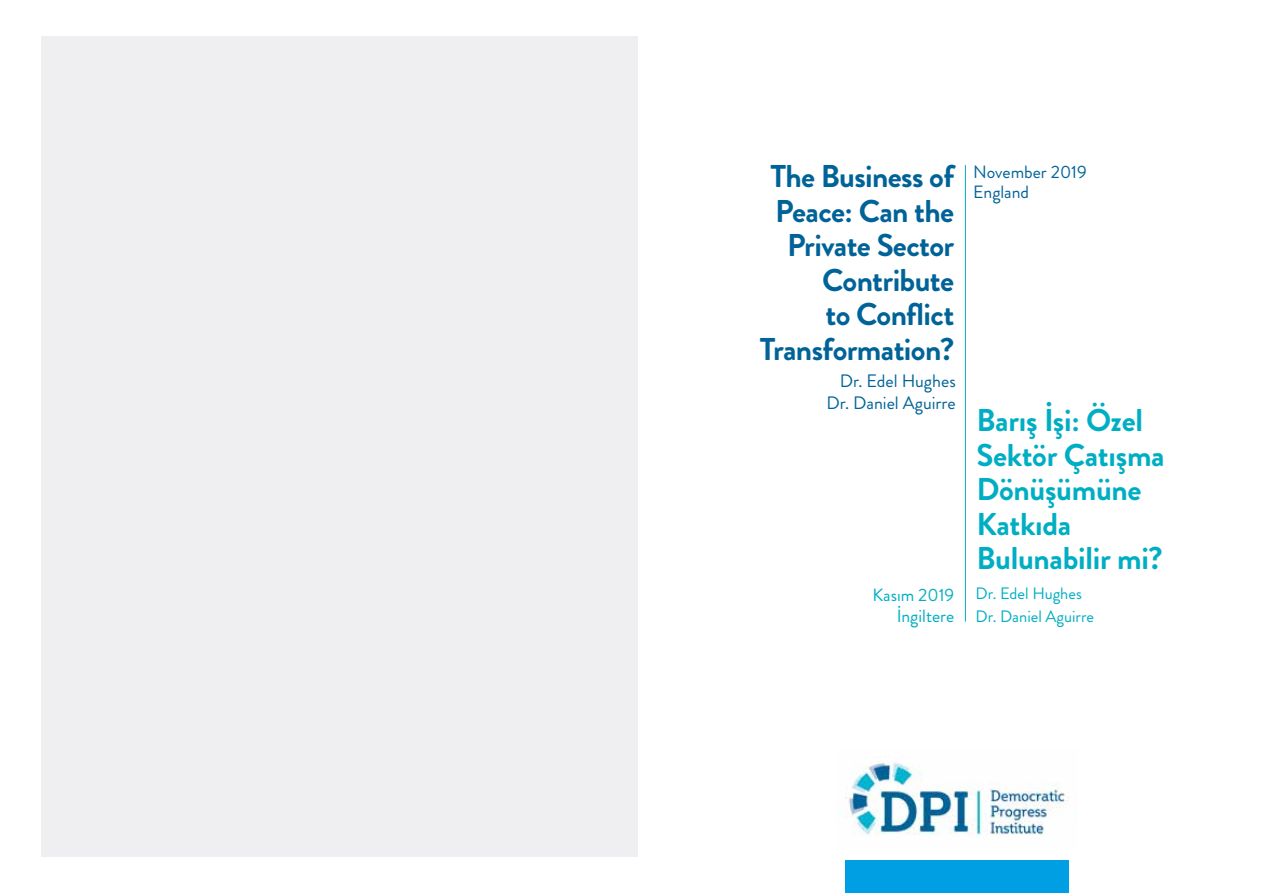
<style>
.page{position:relative;width:1276px;height:893px;background:#fff}
.page>*{position:absolute;margin:0;border:0;box-sizing:border-box;transform-origin:0 0}
.t1{font:700 31.5px/34.5px "Brandon Grotesque";letter-spacing:-.02em;color:#006398;text-align:right}
.t2{font:700 31.5px/34.5px "Brandon Grotesque";letter-spacing:-.01em;color:#00aec3}
.t3{font:18px/22.5px "Brandon Grotesque";color:#006398;text-align:right}
.t4{font:17.85px/20.1px "Brandon Grotesque";color:#006398}
.t5{font:17.85px/20.1px "Brandon Grotesque";color:#00aec3;text-align:right}
.t6{font:16.5px/22.5px "Brandon Grotesque";color:#00aec3}
</style>
<div class="page">
<img style="left:845px;top:761px;width:224px;height:75px">
<div style="left:845px;top:861px;width:223px;height:32px;background:#009fe3"></div>
<div style="left:41px;top:36px;width:597px;height:821px;background:#efeef0"></div>
<hr style="left:965px;top:165px;width:1px;height:457px;background:#00aec3">
<p class="t1" style="left:759px;top:160px;width:196px">The Business of<br>Peace: Can the<br>Private Sector<br>Contribute<br>to Conflict<br>Transformation?</p>
<p class="t3" style="left:826px;top:370px;width:131px">Dr. Edel Hughes<br>Dr. Daniel Aguirre</p>
<p class="t5" style="left:872px;top:585px;width:83px">Kasım 2019<br>İngiltere</p>
<p class="t4" style="left:973px;top:162px;width:115px">November 2019<br>England</p>
<p class="t2" style="left:976px;top:404px;width:190px">Barış İşi: Özel<br>Sektör Çatışma<br>Dönüşümüne<br>Katkıda<br>Bulunabilir mi?</p>
<p class="t6" style="left:975px;top:582px;width:120px">Dr. Edel Hughes<br>Dr. Daniel Aguirre</p>
</div>
